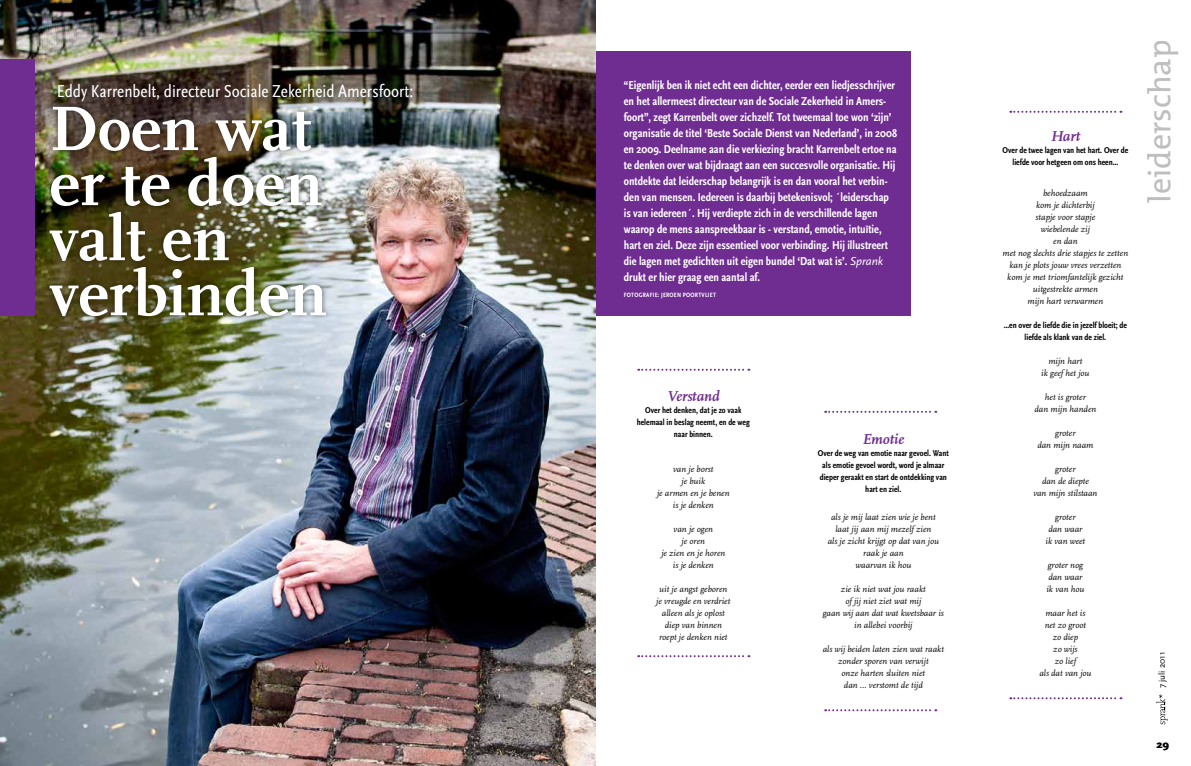
<style>
.page{position:relative;width:1191px;height:766px;background:#fff}
.page>*{position:absolute;margin:0;border:0;box-sizing:border-box;transform-origin:0 0}
.t1{font:700 65.4px/55px "Scala OT";color:#fff}
.t2{font:32px "The Mix Os F";color:#bcbec0}
.t3{font:condensed 18px "Scala Sans OT";color:#fff}
.t4{font:italic 700 15px "Scala OT";color:#6f2c91}
.t5{font:700 condensed 12px/16px "Scala Sans OT";color:#fff}
.t6{font:900 11px "Scala Sans OT";color:#000}
.t7{font:italic 9px/12px "Scala OT";color:#000;text-align:center}
.t8{font:9px "Scala Sans OT";color:#000}
.t9{font:700 condensed 8.8px/12px "Scala Sans OT";color:#000;text-align:center}
.t10{font:700 condensed 6.5px "Scala Sans OT";letter-spacing:.035em;color:#fff}
.s1{font-weight:400;font-style:italic;font-stretch:normal}
</style>
<div class="page">
<div style="left:595px;top:52px;width:315px;height:264px;background:#6f2c91"></div>
<img style="left:0;top:0;width:595px;height:765px">
<div style="left:0;top:60px;width:34px;height:256px;background:#6f2c91"></div>
<svg style="left:1156px;top:694px;width:11px;height:30px"></svg>
<div style="left:45px;top:101px;width:286px;height:220px;background:#000;opacity:.5"></div>
<svg style="left:638px;top:368px;width:111px;height:2px"></svg>
<svg style="left:825px;top:410px;width:111px;height:2px"></svg>
<svg style="left:1010px;top:111px;width:111px;height:2px"></svg>
<svg style="left:638px;top:655px;width:111px;height:2px"></svg>
<svg style="left:1010px;top:697px;width:111px;height:2px"></svg>
<svg style="left:825px;top:709px;width:111px;height:2px"></svg>
<h3 class="t3" style="left:57px;top:81px;width:358px">Eddy Karrenbelt, directeur Sociale Zekerheid Amersfoort:</h3>
<h1 class="t1" style="left:50px;top:102px;width:279px">Doen wat er te doen valt en verbinden</h1>
<p class="t5" style="left:624px;top:77px;width:275px">“Eigenlijk ben ik niet echt een dichter, eerder een liedjesschrijver en het allermeest directeur van de Sociale Zekerheid in Amers&shy;foort”, zegt Karrenbelt over zichzelf. Tot tweemaal toe won ‘zijn’ organisatie de titel ‘Beste Sociale Dienst van Nederland’, in 2008 en 2009. Deelname aan die verkiezing bracht Karrenbelt ertoe na te denken over wat bijdraagt aan een succesvolle organisatie. Hij ontdekte dat leiderschap belangrijk is en dan vooral het verbin&shy;den van mensen. Iedereen is daarbij betekenisvol; ´leiderschap is van iedereen´. Hij verdiepte zich in de verschillende lagen waarop de mens aanspreekbaar is - verstand, emotie, intuïtie, hart en ziel. Deze zijn essentieel voor verbinding. Hij illustreert die lagen met gedichten uit eigen bundel ‘Dat wat is’. <span class="s1">Sprank </span>drukt er hier graag een aantal af.</p>
<p class="t10" style="left:624px;top:291px;width:88px">fotografie: Jeroen Poortvliet</p>
<h3 class="t4" style="left:667px;top:388px;width:54px">Verstand</h3>
<p class="t9" style="left:637px;top:404px;width:115px">Over het denken, dat je zo vaak helemaal in beslag neemt, en de weg naar binnen.</p>
<p class="t7" style="left:657px;top:463px;width:74px">van je borst<br>je buik<br>je armen en je benen is je denken</p>
<p class="t7" style="left:661px;top:523px;width:65px">van je ogen<br>je oren<br>je zien en je horen is je denken</p>
<p class="t7" style="left:656px;top:583px;width:76px">uit je angst geboren je vreugde en verdriet alleen als je oplost diep van binnen roept je denken niet</p>
<h3 class="t4" style="left:862px;top:430px;width:43px">Emotie</h3>
<p class="t9" style="left:818px;top:446px;width:132px">Over de weg van emotie naar gevoel. Want als emotie gevoel wordt, word je almaar dieper geraakt en start de ontdekking van hart en ziel.</p>
<p class="t7" style="left:827px;top:511px;width:113px">als je mij laat zien wie je bent laat jij aan mij mezelf zien<br>als je zicht krijgt op dat van jou raak je aan<br>waarvan ik hou</p>
<p class="t7" style="left:823px;top:583px;width:122px">zie ik niet wat jou raakt<br>of jij niet ziet wat mij<br>gaan wij aan dat wat kwetsbaar is in allebei voorbij</p>
<p class="t7" style="left:822px;top:643px;width:123px">als wij beiden laten zien wat raakt zonder sporen van verwijt<br>onze harten sluiten niet<br>dan … verstomt de tijd</p>
<h3 class="t4" style="left:1050px;top:128px;width:31px">Hart</h3>
<p class="t9" style="left:1002px;top:144px;width:127px">Over de twee lagen van het hart. Over de liefde voor hetgeen om ons heen…</p>
<p class="t7" style="left:1002px;top:187px;width:127px">behoedzaam<br>kom je dichterbij<br>stapje voor stapje<br>wiebelende zij<br>en dan<br>met nog slechts drie stapjes te zetten kan je plots jouw vrees verzetten kom je met triomfantelijk gezicht uitgestrekte armen<br>mijn hart verwarmen</p>
<p class="t9" style="left:1003px;top:319px;width:125px">…en over de liefde die in jezelf bloeit; de liefde als klank van de ziel.</p>
<p class="t7" style="left:1041px;top:355px;width:50px">mijn hart<br>ik geef het jou</p>
<p class="t7" style="left:1034px;top:391px;width:63px">het is groter<br>dan mijn handen</p>
<p class="t7" style="left:1037px;top:427px;width:58px">groter<br>dan mijn naam</p>
<p class="t7" style="left:1033px;top:463px;width:66px">groter<br>dan de diepte<br>van mijn stilstaan</p>
<p class="t7" style="left:1045px;top:511px;width:41px">groter<br>dan waar ik van weet</p>
<p class="t7" style="left:1046px;top:559px;width:39px;text-align:left">groter nog dan waar ik van hou</p>
<p class="t7" style="left:1039px;top:607px;width:54px">maar het is net zo groot<br>zo diep<br>zo wijs<br>zo lief<br>als dat van jou</p>
<h2 class="t2" style="left:1139px;top:202px;width:164px;rotate:-90deg">leiderschap</h2>
<p class="t8" style="left:1157px;top:688px;width:38px;rotate:-90deg">7 juli 2011</p>
<p class="t6" style="left:1156px;top:738px;width:14px">29</p>
</div>
